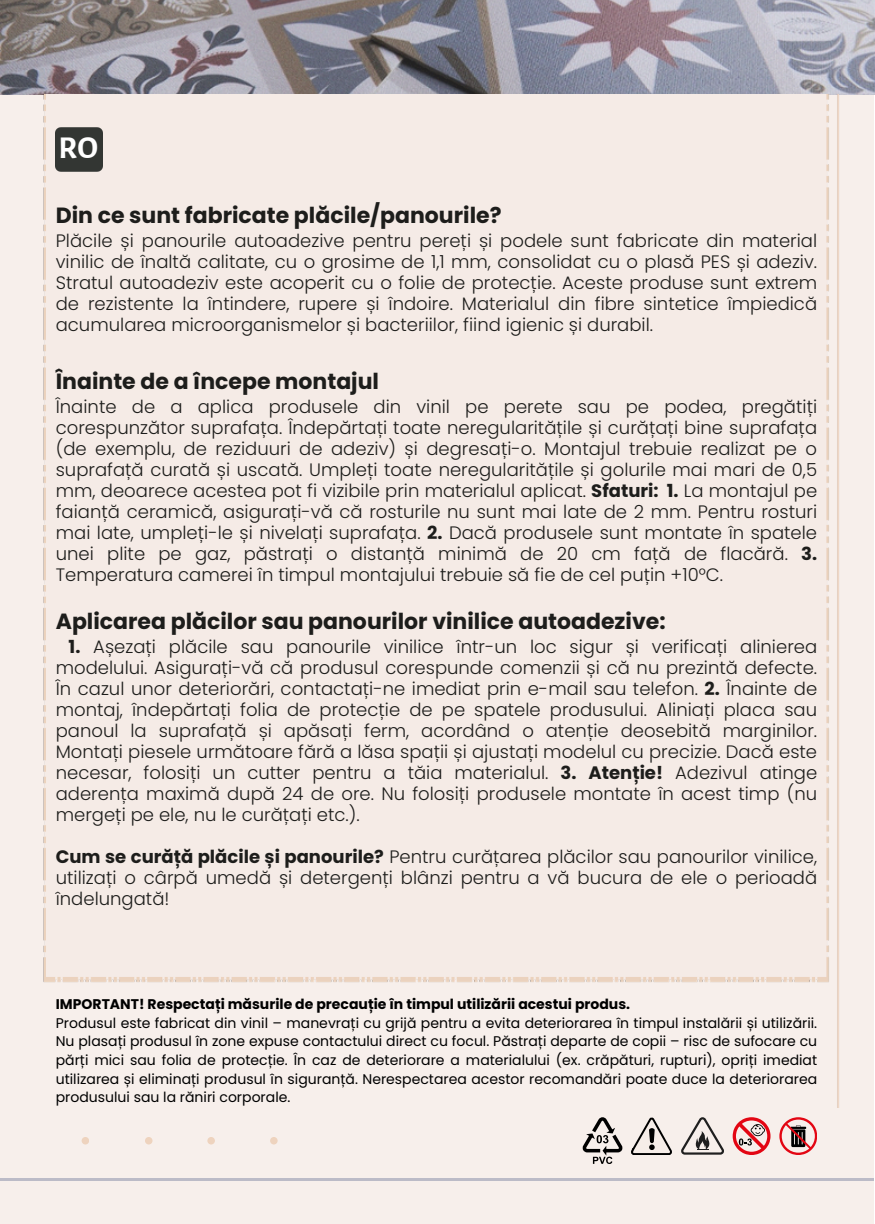
<style>
.page{position:relative;width:875px;height:1224px;background:#fff}
.page>*{position:absolute;margin:0;border:0;box-sizing:border-box;transform-origin:0 0}
.t1{font:700 32px "Alegreya Sans";color:#fff}
.t2{font:700 22px "Poppins";color:#1d1d1b}
.t3{font:300 18px/21px "Poppins";color:#1d1d1b;text-align:justify}
.t4{font:14px/18.6px "Poppins";color:#000;text-align:justify}
.t5{font:700 14px "Poppins";color:#000}
.s1{font-weight:700}
</style>
<div class="page">
<div style="left:0;top:1px;width:873px;height:1223px;background:#f6ede8"></div>
<hr style="left:0;top:1179px;width:873px;height:1px;background:#b1b0be">
<img style="left:0;top:0;width:874px;height:94px">
<img style="left:43px;top:95px;width:796px;height:1012px">
<div style="left:82px;top:1137px;width:7px;height:8px;background:#eed3be;border-radius:50%"></div>
<div style="left:145px;top:1137px;width:7px;height:8px;background:#eed3be;border-radius:50%"></div>
<div style="left:207px;top:1137px;width:8px;height:8px;background:#eed3be;border-radius:50%"></div>
<div style="left:270px;top:1137px;width:7px;height:8px;background:#eed3be;border-radius:50%"></div>
<div style="left:56px;top:128px;width:46px;height:43px;background:#333633"></div>
<svg style="left:582px;top:1117px;width:40px;height:47px"></svg>
<svg style="left:732px;top:1117px;width:37px;height:38px"></svg>
<svg style="left:681px;top:1117px;width:42px;height:38px"></svg>
<svg style="left:779px;top:1117px;width:37px;height:38px"></svg>
<svg style="left:631px;top:1118px;width:40px;height:37px"></svg>
<h2 class="t1" style="left:58px;top:132px;width:41px">RO</h2>
<h1 class="t2" style="left:56px;top:200px;width:447px">Din ce sunt fabricate plăcile/panourile?</h1>
<h1 class="t3" style="left:56px;top:230px;width:762px">Plăcile și panourile autoadezive pentru pereți și podele sunt fabricate din material vinilic de înaltă calitate, cu o grosime de 1,1 mm, consolidat cu o plasă PES și adeziv.<br>Stratul autoadeziv este acoperit cu o folie de protecție. Aceste produse sunt extrem de rezistente la întindere, rupere și îndoire. Materialul din fibre sintetice împiedică acumularea microorganismelor și bacteriilor, fiind igienic și durabil.</h1>
<p class="t2" style="left:56px;top:365px;width:324px">Înainte de a începe montajul</p>
<p class="t3" style="left:56px;top:396px;width:762px">Înainte de a aplica produsele din vinil pe perete sau pe podea, pregătiți corespunzător suprafața. Îndepărtați toate neregularitățile și curățați bine suprafața (de exemplu, de reziduuri de adeziv) și degresați-o. Montajul trebuie realizat pe o suprafață curată și uscată. Umpleți toate neregularitățile și golurile mai mari de 0,5 mm, deoarece acestea pot fi vizibile prin materialul aplicat. <span class="s1">Sfaturi: 1.</span> La montajul pe faianță ceramică, asigurați-vă că rosturile nu sunt mai late de 2 mm. Pentru rosturi mai late, umpleți-le și nivelați suprafața. <span class="s1">2.</span> Dacă produsele sunt montate în spatele unei plite pe gaz, păstrați o distanță minimă de 20 cm față de flacără. <span class="s1">3.<br></span>Temperatura camerei în timpul montajului trebuie să fie de cel puțin +10°C.</p>
<p class="t2" style="left:56px;top:605px;width:611px">Aplicarea plăcilor sau panourilor vinilice autoadezive:</p>
<p class="t3" style="left:56px;top:636px;width:762px;text-indent:13px"><span class="s1">1.</span> Așezați plăcile sau panourile vinilice într-un loc sigur și verificați alinierea modelului. Asigurați-vă că produsul corespunde comenzii și că nu prezintă defecte.<br>În cazul unor deteriorări, contactați-ne imediat prin e-mail sau telefon. <span class="s1">2.</span> Înainte de montaj, îndepărtați folia de protecție de pe spatele produsului. Aliniați placa sau panoul la suprafață și apăsați ferm, acordând o atenție deosebită marginilor.<br>Montați piesele următoare fără a lăsa spații și ajustați modelul cu precizie. Dacă este necesar, folosiți un cutter pentru a tăia materialul. <span class="s1">3. Atenție!</span> Adezivul atinge aderența maximă după 24 de ore. Nu folosiți produsele montate în acest timp (nu mergeți pe ele, nu le curățați etc.).</p>
<p class="t3" style="left:56px;top:846px;width:762px"><span class="s1">Cum se curăță plăcile și panourile?</span> Pentru curățarea plăcilor sau panourilor vinilice, utilizați o cârpă umedă și detergenți blânzi pentru a vă bucura de ele o perioadă îndelungată!</p>
<h2 class="t5" style="left:56px;top:994px;width:575px">IMPORTANT! Respectați măsurile de precauție în timpul utilizării acestui produs.</h2>
<h2 class="t4" style="left:56px;top:1013px;width:762px">Produsul este fabricat din vinil – manevrați cu grijă pentru a evita deteriorarea în timpul instalării și utilizării.<br>Nu plasați produsul în zone expuse contactului direct cu focul. Păstrați departe de copii – risc de sufocare cu părți mici sau folia de protecție. În caz de deteriorare a materialului (ex. crăpături, rupturi), opriți imediat utilizarea și eliminați produsul în siguranță. Nerespectarea acestor recomandări poate duce la deteriorarea produsului sau la răniri corporale.</h2>
</div>
